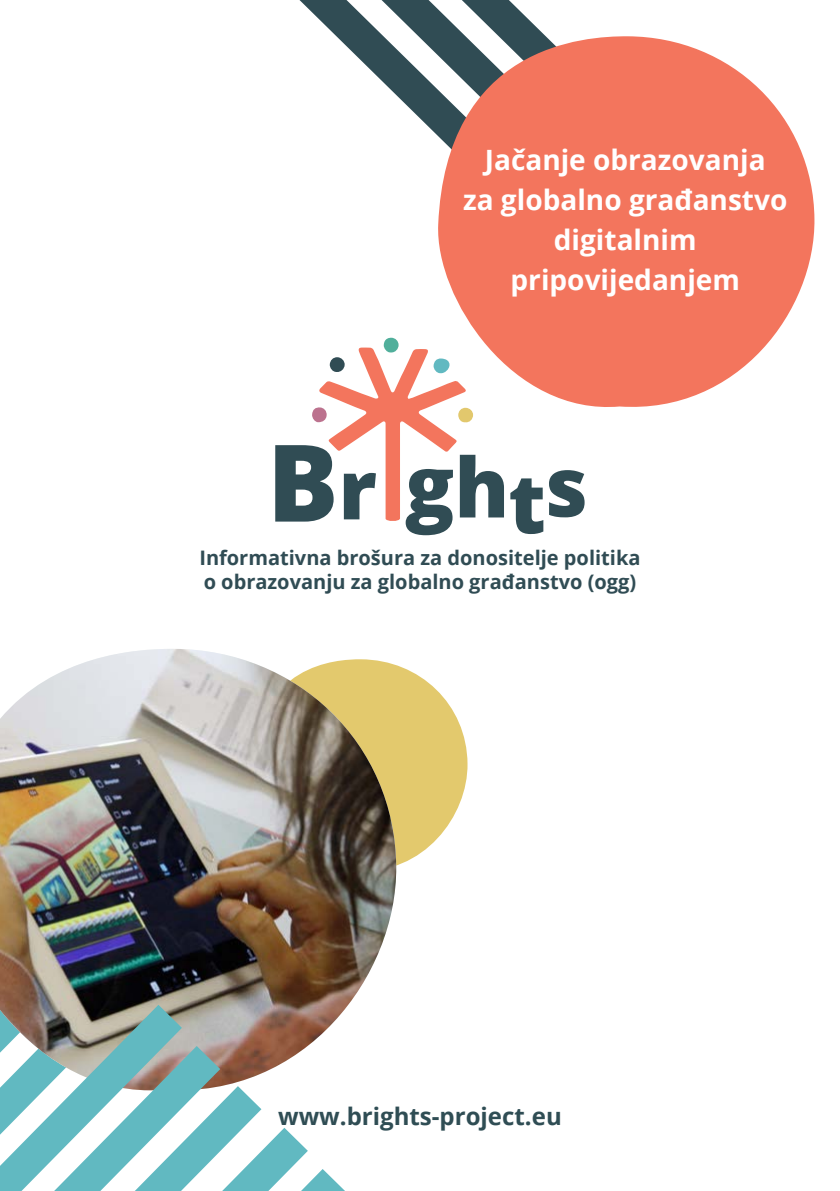
<style>
.page{position:relative;width:840px;height:1191px;background:#fff}
.page>*{position:absolute;margin:0;border:0;box-sizing:border-box;transform-origin:0 0}
.t1{font:700 28px/40px "Open Sans";color:#fff;text-align:center}
.t2{font:700 24px "Open Sans";color:#2f4d54}
.t3{font:700 20px/24px "Open Sans";color:#304c54}
</style>
<div class="page">
<svg style="left:299px;top:0;width:247px;height:133px"></svg>
<svg style="left:510px;top:470px;width:74px;height:64px"></svg>
<div style="left:383px;top:338px;width:15px;height:15px;background:#50af9b;border-radius:50%"></div>
<svg style="left:275px;top:347px;width:228px;height:188px"></svg>
<div style="left:458px;top:407px;width:15px;height:16px;background:#e2c86d;border-radius:50%"></div>
<svg style="left:397px;top:665px;width:70px;height:201px;fill:#e3c96d"></svg>
<img style="left:0;top:649px;width:397px;height:360px">
<svg style="left:435px;top:36px;width:379px;height:380px;fill:#f3755d"></svg>
<img style="left:0;top:885px;width:345px;height:306px">
<h1 class="t1" style="left:463px;top:139px;width:325px">Jačanje obrazovanja<br>za globalno građanstvo digitalnim pripovijedanjem</h1>
<p class="t3" style="left:199px;top:545px;width:442px">Informativna brošura za donositelje politika o obrazovanju za globalno građanstvo (ogg)</p>
<p class="t2" style="left:278px;top:1099px;width:285px">www.brights-project.eu</p>
</div>
